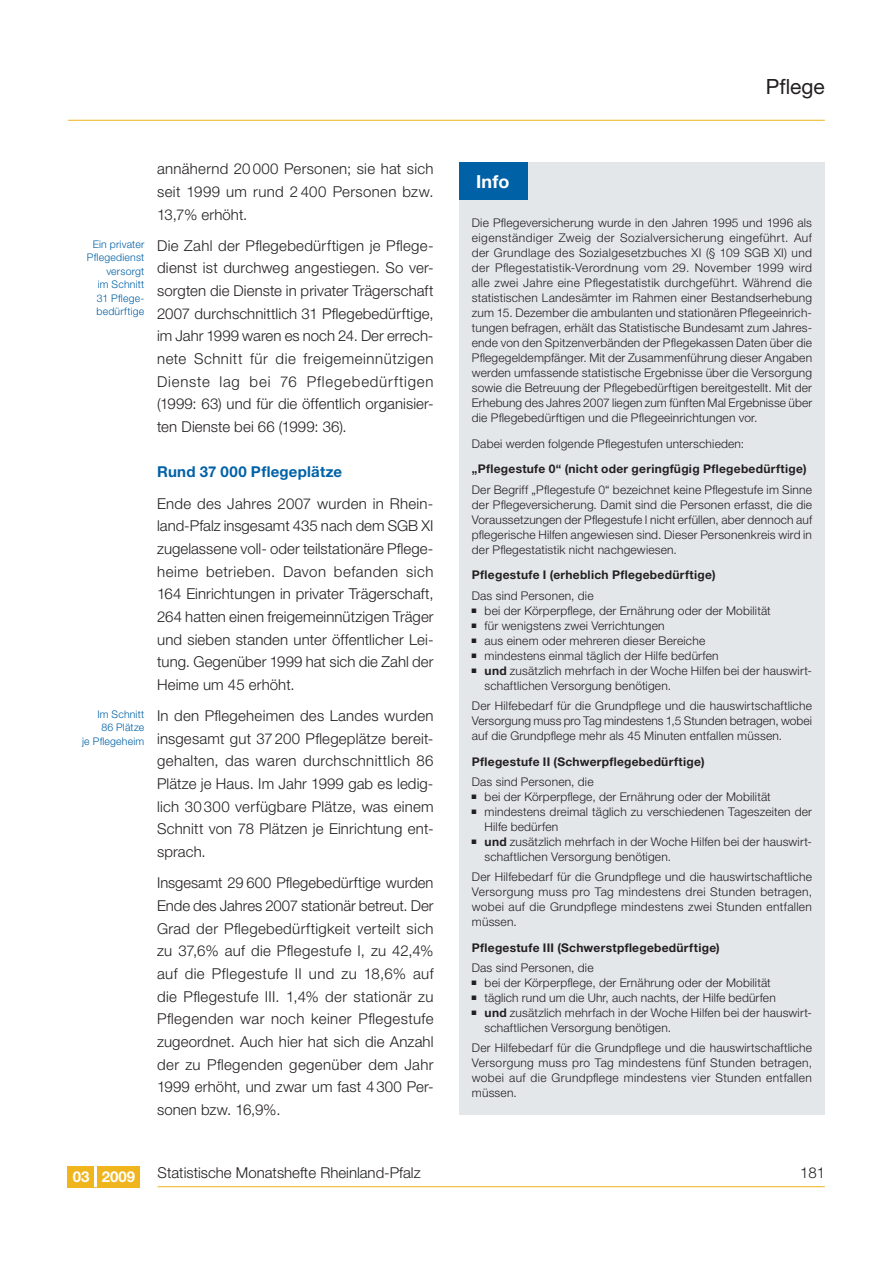
<style>
.page{position:relative;width:893px;height:1263px;background:#fff}
.page>*{position:absolute;margin:0;border:0;box-sizing:border-box;transform-origin:0 0}
.t1{font:21px "Helvetica Neue LT";color:#231f20}
.t2{font:700 18px "Helvetica Neue LT";color:#fff}
.t3{font:300 15px/22.6px "Helvetica Neue LT";letter-spacing:.01em;color:#231f20;text-align:justify}
.t4{font:700 15px "Helvetica Neue LT";color:#fff}
.t5{font:300 12px/15px "Helvetica Neue LT";letter-spacing:.015em;color:#231f20;text-align:justify}
.t6{font:700 12px/20.2px "Helvetica Neue LT";letter-spacing:.025em;color:#231f20}
.t7{font:300 10.5px/13.5px "Helvetica Neue LT";letter-spacing:.02em;color:#0061a6;text-align:right}
.s1{font-weight:700;color:#0061a6}
.s2{font-weight:300}
.s3{font-family:"Berthold Pi BQ";font-weight:400}
.s4{font-weight:700}
</style>
<div class="page">
<hr style="left:68px;top:120px;width:757px;height:1px;background:#f0b41c">
<div style="left:68px;top:1166px;width:72px;height:21px;background:#f0b41c"></div>
<hr style="left:94px;top:1166px;width:3px;height:21px;background:#fff">
<hr style="left:158px;top:1186px;width:667px;height:1px;background:#f0b41c">
<div style="left:459px;top:162px;width:366px;height:953px;background:#e4e7ea"></div>
<div style="left:459px;top:162px;width:68px;height:38px;background:#0061a6"></div>
<p class="t1" style="left:766px;top:79px;width:61px">Pflege</p>
<p class="t7" style="left:87px;top:238px;width:59px">Ein privater<br>Pflegedienst versorgt<br>im Schnitt<br>31 Pflege&shy;bedürftige</p>
<p class="t7" style="left:82px;top:708px;width:64px">Im Schnitt<br>86 Plätze<br>je Pflegeheim</p>
<p class="t3" style="left:157px;top:159px;width:278px">annähernd 20 000 Personen; sie hat sich seit 1999 um rund 2 400 Personen bzw.<br>13,7% erhöht.</p>
<p class="t3" style="left:157px;top:235px;width:278px">Die Zahl der Pflegebedürftigen je Pflege&shy;dienst ist durchweg angestiegen. So ver&shy;sorgten die Dienste in privater Trägerschaft 2007 durchschnittlich 31 Pflegebedürftige, im Jahr 1999 waren es noch 24. Der errech&shy;nete Schnitt für die freigemeinnützigen Dienste lag bei 76 Pflegebedürftigen (1999: 63) und für die öffentlich organisier&shy;ten Dienste bei 66 (1999: 36).</p>
<p class="t3" style="left:157px;top:458px;width:278px;line-height:31.2px"><span class="s1">Rund 37 000 Pflegeplätze<br></span>Ende des Jahres 2007 wurden in Rhein-</p>
<p class="t3" style="left:157px;top:516px;width:278px">land-Pfalz insgesamt 435 nach dem SGB XI zugelassene voll- oder teilstationäre Pflege&shy;heime betrieben. Davon befanden sich 164 Einrichtungen in privater Trägerschaft, 264 hatten einen freigemeinnützigen Träger und sieben standen unter öffentlicher Lei&shy;tung. Gegenüber 1999 hat sich die Zahl der Heime um 45 erhöht.</p>
<p class="t3" style="left:157px;top:706px;width:278px">In den Pflegeheimen des Landes wurden insgesamt gut 37200 Pflegeplätze bereit&shy;gehalten, das waren durchschnittlich 86<br>Plätze je Haus. Im Jahr 1999 gab es ledig&shy;lich 30 300 verfügbare Plätze, was einem Schnitt von 78 Plätzen je Einrichtung ent&shy;sprach.</p>
<p class="t3" style="left:157px;top:873px;width:278px">Insgesamt 29 600 Pflegebedürftige wurden Ende des Jahres 2007 stationär betreut. Der Grad der Pflegebedürftigkeit verteilt sich zu 37,6% auf die Pflegestufe I, zu 42,4% auf die Pflegestufe II und zu 18,6% auf die Pflegestufe III. 1,4% der stationär zu Pflegenden war noch keiner Pflegestufe zugeordnet. Auch hier hat sich die Anzahl der zu Pflegenden gegenüber dem Jahr 1999 erhöht, und zwar um fast 4300 Per&shy;sonen bzw. 16,9%.</p>
<p class="t2" style="left:476px;top:172px;width:35px">Info</p>
<p class="t5" style="left:472px;top:216px;width:342px">Die Pflegeversicherung wurde in den Jahren 1995 und 1996 als eigenständiger Zweig der Sozialversicherung eingeführt. Auf der Grundlage des Sozialgesetzbuches XI (§ 109 SGB XI) und der Pflegestatistik-Verordnung vom 29. November 1999 wird alle zwei Jahre eine Pflegestatistik durchgeführt. Während die statistischen Landesämter im Rahmen einer Bestandserhebung zum 15. Dezember die ambulanten und stationären Pflegeeinrich&shy;tungen befragen, erhält das Statistische Bundesamt zum Jahres&shy;ende von den Spitzenverbänden der Pflegekassen Daten über die Pflegegeldempfänger. Mit der Zusammenführung dieser Angaben werden umfassende statistische Ergebnisse über die Versorgung sowie die Betreuung der Pflegebedürftigen bereitgestellt. Mit der Erhebung des Jahres 2007 liegen zum fünften Mal Ergebnisse über die Pflegebedürftigen und die Pflegeeinrichtungen vor.</p>
<p class="t6" style="left:472px;top:431px;width:336px;line-height:25.7px"><span class="s2">Dabei werden folgende Pflegestufen unterschieden: </span>„Pflegestufe 0“ (nicht oder geringfügig Pflegebedürftige)</p>
<p class="t5" style="left:472px;top:483px;width:342px">Der Begriff „Pflegestufe 0“ bezeichnet keine Pflegestufe im Sinne der Pflegeversicherung. Damit sind die Personen erfasst, die die Voraussetzungen der Pflegestufe I nicht erfüllen, aber dennoch auf pflegerische Hilfen angewiesen sind. Dieser Personenkreis wird in der Pflegestatistik nicht nachgewiesen.</p>
<p class="t6" style="left:472px;top:565px;width:245px">Pflegestufe I (erheblich Pflegebedürftige)<br><span class="s2">Das sind Personen, die</span></p>
<p class="t5" style="left:472px;top:604px;width:300px"><span class="s3">5</span> bei der Körperpflege, der Ernährung oder der Mobilität</p>
<p class="t5" style="left:472px;top:619px;width:194px"><span class="s3">5</span> für wenigstens zwei Verrichtungen</p>
<p class="t5" style="left:472px;top:634px;width:235px"><span class="s3">5</span> aus einem oder mehreren dieser Bereiche</p>
<p class="t5" style="left:472px;top:649px;width:248px"><span class="s3">5</span> mindestens einmal täglich der Hilfe bedürfen</p>
<p class="t5" style="left:472px;top:664px;width:342px"><span class="s3">5</span> <span class="s4">und</span> zusätzlich mehrfach in der Woche Hilfen bei der hauswirt-</p>
<p class="t5" style="left:485px;top:679px;width:188px">schaftlichen Versorgung benötigen.</p>
<p class="t5" style="left:472px;top:699px;width:342px">Der Hilfebedarf für die Grundpflege und die hauswirtschaftliche Versorgung muss pro Tag mindestens 1,5 Stunden betragen, wobei auf die Grundpflege mehr als 45 Minuten entfallen müssen.</p>
<p class="t6" style="left:472px;top:751px;width:234px">Pflegestufe II (Schwerpflegebedürftige)<br><span class="s2">Das sind Personen, die</span></p>
<p class="t5" style="left:472px;top:790px;width:300px"><span class="s3">5</span> bei der Körperpflege, der Ernährung oder der Mobilität</p>
<p class="t5" style="left:472px;top:805px;width:342px"><span class="s3">5</span> mindestens dreimal täglich zu verschiedenen Tageszeiten der</p>
<p class="t5" style="left:485px;top:820px;width:75px">Hilfe bedürfen</p>
<p class="t5" style="left:472px;top:835px;width:342px"><span class="s3">5</span> <span class="s4">und</span> zusätzlich mehrfach in der Woche Hilfen bei der hauswirt-</p>
<p class="t5" style="left:485px;top:850px;width:188px">schaftlichen Versorgung benötigen.</p>
<p class="t5" style="left:472px;top:871px;width:342px">Der Hilfebedarf für die Grundpflege und die hauswirtschaftliche Versorgung muss pro Tag mindestens drei Stunden betragen, wobei auf die Grundpflege mindestens zwei Stunden entfallen müssen.</p>
<p class="t6" style="left:472px;top:938px;width:249px">Pflegestufe III (Schwerstpflegebedürftige)<br><span class="s2">Das sind Personen, die</span></p>
<p class="t5" style="left:472px;top:976px;width:300px"><span class="s3">5</span> bei der Körperpflege, der Ernährung oder der Mobilität</p>
<p class="t5" style="left:472px;top:991px;width:305px"><span class="s3">5</span> täglich rund um die Uhr, auch nachts, der Hilfe bedürfen</p>
<p class="t5" style="left:472px;top:1006px;width:342px"><span class="s3">5</span> <span class="s4">und</span> zusätzlich mehrfach in der Woche Hilfen bei der hauswirt-</p>
<p class="t5" style="left:485px;top:1021px;width:188px">schaftlichen Versorgung benötigen.</p>
<p class="t5" style="left:472px;top:1042px;width:342px">Der Hilfebedarf für die Grundpflege und die hauswirtschaftliche Versorgung muss pro Tag mindestens fünf Stunden betragen, wobei auf die Grundpflege mindestens vier Stunden entfallen müssen.</p>
<p class="t4" style="left:73px;top:1169px;width:64px">03 2009</p>
<p class="t3" style="left:158px;top:1162px;width:265px">Statistische Monatshefte Rheinland-Pfalz</p>
<p class="t3" style="left:800px;top:1162px;width:27px">181</p>
</div>
